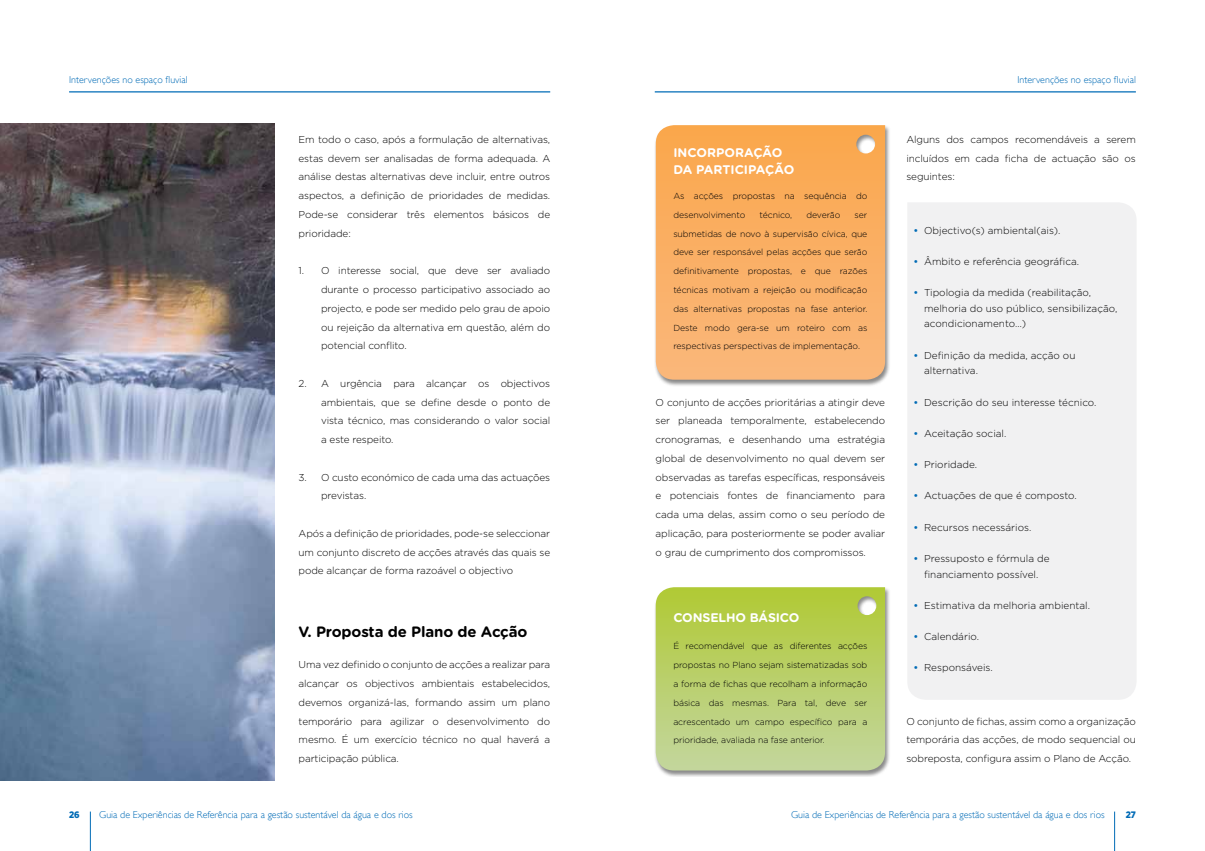
<style>
.page{position:relative;width:1205px;height:851px;background:#fff}
.page>*{position:absolute;margin:0;border:0;box-sizing:border-box;transform-origin:0 0}
.t1{font:700 15px "Gotham Rounded";letter-spacing:-.01em;color:#000}
.t2{font:700 12.5px/17.5px "Gotham Rounded";letter-spacing:-.01em;color:#fff}
.t3{font:300 10px/18.8px "Gotham";letter-spacing:-.01em;color:#000;text-align:justify}
.t4{font:300 10px "Gill Sans";color:#006bb6}
.t5{font:900 9.38px "Gotham Narrow";color:#006bb6}
.t6{font:300 8.75px/18.8px "Gotham";letter-spacing:-.01em;color:#000;text-align:justify}
.s1{font-family:"Gotham Rounded";font-weight:500;color:#006bb6}
</style>
<div class="page">
<hr style="left:90px;top:811px;width:1px;height:39px;background:#006bb6">
<hr style="left:1114px;top:811px;width:1px;height:39px;background:#006bb6">
<hr style="left:655px;top:91px;width:481px;height:1px;background:#006bb6">
<div style="left:908px;top:203px;width:228px;height:496px;background:#f1f1f2"></div>
<div style="left:653px;top:586px;width:238px;height:191px;background:#000;opacity:.46"></div>
<svg style="left:656px;top:587px;width:229px;height:183px"></svg>
<div style="left:654px;top:124px;width:237px;height:262px;background:#000;opacity:.46"></div>
<svg style="left:656px;top:125px;width:229px;height:254px"></svg>
<hr style="left:69px;top:91px;width:481px;height:1px;background:#006bb6">
<img style="left:0;top:123px;width:274px;height:657px">
<p class="t4" style="left:69px;top:74px;width:120px">Intervenções no espaço fluvial</p>
<p class="t3" style="left:299px;top:130px;width:253px">Em todo o caso, após a formulação de alternativas, estas devem ser analisadas de forma adequada. A análise destas alternativas deve incluir, entre outros aspectos, a definição de prioridades de medidas.<br>Pode-se considerar três elementos básicos de prioridade:</p>
<p class="t3" style="left:321px;top:261px;width:231px;text-indent:-23px">1. O interesse social, que deve ser avaliado durante o processo participativo associado ao projecto, e pode ser medido pelo grau de apoio ou rejeição da alternativa em questão, além do potencial conflito.</p>
<p class="t3" style="left:321px;top:373px;width:231px;text-indent:-23px">2. A urgência para alcançar os objectivos ambientais, que se define desde o ponto de vista técnico, mas considerando o valor social a este respeito.</p>
<p class="t3" style="left:321px;top:467px;width:231px;text-indent:-23px">3. O custo económico de cada uma das actuações previstas.</p>
<p class="t3" style="left:299px;top:523px;width:253px">Após a definição de prioridades, pode-se seleccionar um conjunto discreto de acções através das quais se pode alcançar de forma razoável o objectivo</p>
<h1 class="t1" style="left:299px;top:620px;width:230px">V. Proposta de Plano de Acção</h1>
<p class="t3" style="left:299px;top:655px;width:253px">Uma vez definido o conjunto de acções a realizar para alcançar os objectivos ambientais estabelecidos, devemos organizá-las, formando assim um plano temporário para agilizar o desenvolvimento do mesmo. É um exercício técnico no qual haverá a participação pública.</p>
<p class="t2" style="left:673px;top:143px;width:122px">INCORPORAÇÃO<br>DA PARTICIPAÇÃO</p>
<p class="t6" style="left:673px;top:186px;width:195px">As acções propostas na sequência do desenvolvimento</p>
<p class="t6" style="left:759px;top:205px;width:34px">técnico,</p>
<p class="t6" style="left:806px;top:205px;width:35px">deverão</p>
<p class="t6" style="left:673px;top:205px;width:196px;text-indent:181px">ser submetidas de novo à supervisão cívica, que deve ser responsável pelas acções que serão definitivamente propostas, e que razões técnicas motivam a rejeição ou modificação das alternativas propostas na fase anterior.<br>Deste modo gera-se um roteiro com as respectivas perspectivas de implementação.</p>
<p class="t3" style="left:656px;top:392px;width:231px">O conjunto de acções prioritárias a atingir deve ser planeada temporalmente, estabelecendo cronogramas, e desenhando uma estratégia global de desenvolvimento no qual devem ser observadas as tarefas específicas, responsáveis e potenciais fontes de financiamento para cada uma delas, assim como o seu período de aplicação, para posteriormente se poder avaliar o grau de cumprimento dos compromissos.</p>
<p class="t2" style="left:673px;top:608px;width:128px">CONSELHO BÁSICO</p>
<p class="t6" style="left:673px;top:636px;width:196px">É recomendável que as diferentes acções propostas no Plano sejam sistematizadas sob a forma de fichas que recolham a informação básica das mesmas. Para tal, deve ser acrescentado um campo específico para a prioridade, avaliada na fase anterior.</p>
<p class="t4" style="left:1017px;top:74px;width:120px">Intervenções no espaço fluvial</p>
<p class="t3" style="left:906px;top:130px;width:231px">Alguns dos campos recomendáveis a serem incluídos em cada ficha de actuação são os seguintes:</p>
<p class="t3" style="left:913px;top:220px;width:148px"><span class="s1">•</span> Objectivo(s) ambiental(ais).</p>
<p class="t3" style="left:913px;top:251px;width:167px"><span class="s1">•</span> Âmbito e referência geográfica.</p>
<p class="t3" style="left:924px;top:284px;width:195px;line-height:15.6px;text-align:left;text-indent:-11px"><span class="s1">•</span> Tipologia da medida (reabilitação, melhoria do uso público, sensibilização, acondicionamento…)</p>
<p class="t3" style="left:924px;top:347px;width:153px;line-height:15.6px;text-indent:-11px"><span class="s1">•</span> Definição da medida, acção ou alternativa.</p>
<p class="t3" style="left:913px;top:392px;width:184px"><span class="s1">•</span> Descrição do seu interesse técnico.</p>
<p class="t3" style="left:913px;top:423px;width:94px"><span class="s1">•</span> Aceitação social.</p>
<p class="t3" style="left:913px;top:455px;width:65px"><span class="s1">•</span> Prioridade.</p>
<p class="t3" style="left:913px;top:486px;width:165px"><span class="s1">•</span> Actuações de que é composto.</p>
<p class="t3" style="left:913px;top:517px;width:119px"><span class="s1">•</span> Recursos necessários.</p>
<p class="t3" style="left:913px;top:550px;width:138px;line-height:15.6px;text-align:center"><span class="s1">•</span> Pressuposto e fórmula de financiamento possível.</p>
<p class="t3" style="left:913px;top:595px;width:178px"><span class="s1">•</span> Estimativa da melhoria ambiental.</p>
<p class="t3" style="left:913px;top:626px;width:67px"><span class="s1">•</span> Calendário.</p>
<p class="t3" style="left:913px;top:658px;width:81px"><span class="s1">•</span> Responsáveis.</p>
<p class="t3" style="left:906px;top:711px;width:231px">O conjunto de fichas, assim como a organização temporária das acções, de modo sequencial ou sobreposta, configura assim o Plano de Acção.</p>
<p class="t5" style="left:69px;top:808px;width:12px">26</p>
<p class="t4" style="left:99px;top:809px;width:315px">Guia de Experiências de Referência para a gestão sustentável da água e dos rios</p>
<p class="t4" style="left:791px;top:809px;width:315px">Guia de Experiências de Referência para a gestão sustentável da água e dos rios</p>
<p class="t5" style="left:1126px;top:808px;width:12px">27</p>
</div>
